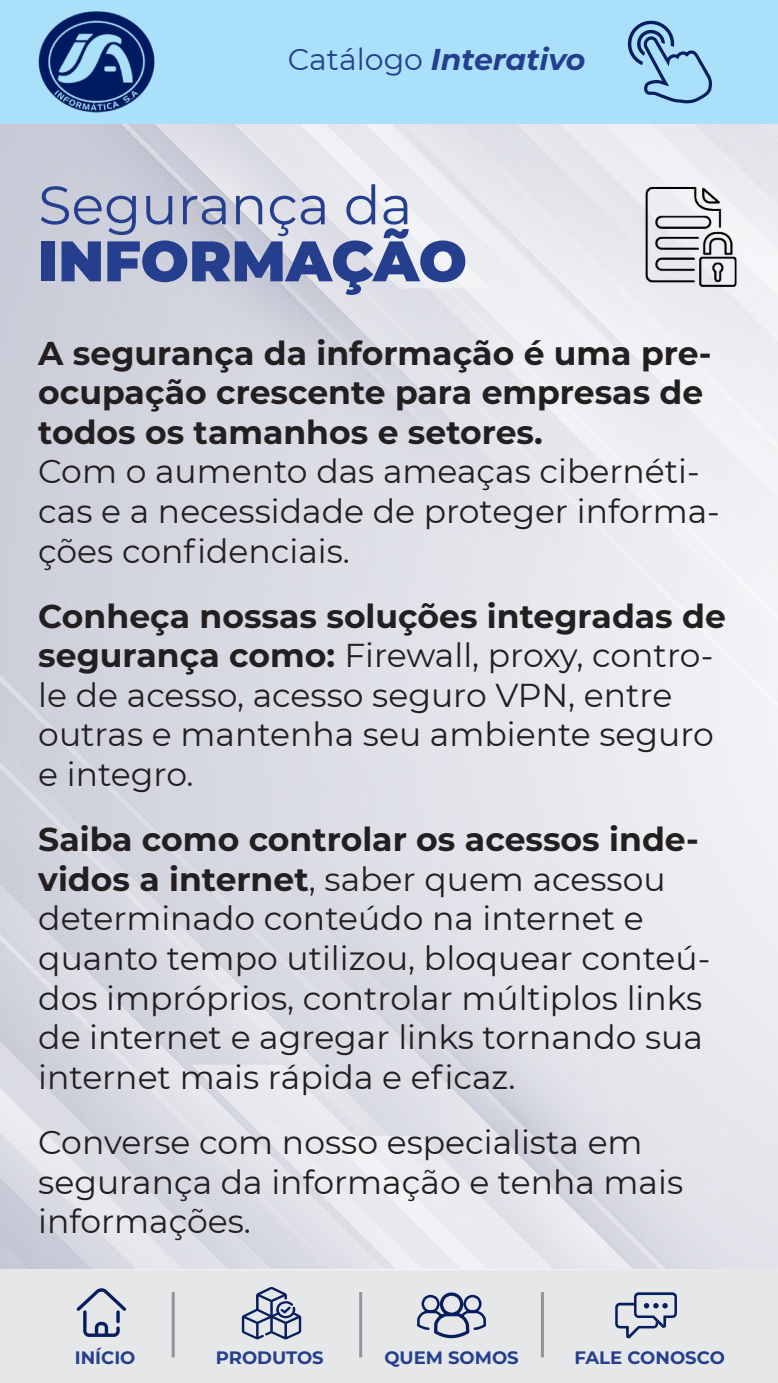
<style>
.page{position:relative;width:778px;height:1383px;background:#fff}
.page>*{position:absolute;margin:0;border:0;box-sizing:border-box;transform-origin:0 0}
.t1{font:900 57px "Montserrat";color:#253f8e}
.t2{font:54px "Montserrat";color:#253f8e}
.t3{font:33px/39.6px "Montserrat";color:#231f20}
.t4{font:700 33px/39.6px "Montserrat";color:#231f20}
.t5{font:italic 700 30px "Montserrat";color:#253f8e}
.t6{font:700 18px "Montserrat";color:#253f8e}
.s1{font-weight:400;font-style:normal}
.s2{font-weight:700}
</style>
<div class="page">
<div style="left:0;top:0;width:777px;height:124px;background:#aae0f9"></div>
<svg style="left:627px;top:20px;width:84px;height:83px"></svg>
<img style="left:38px;top:11px;width:117px;height:102px">
<div style="left:0;top:1270px;width:777px;height:113px;background:#e6e7e9"></div>
<svg style="left:77px;top:1288px;width:49px;height:49px"></svg>
<svg style="left:242px;top:1287px;width:59px;height:52px"></svg>
<svg style="left:417px;top:1292px;width:69px;height:46px"></svg>
<hr style="left:172px;top:1292px;width:3px;height:65px;background:#939598">
<hr style="left:359px;top:1292px;width:3px;height:65px;background:#939598">
<hr style="left:540px;top:1292px;width:3px;height:65px;background:#939598">
<svg style="left:615px;top:1292px;width:61px;height:46px"></svg>
<img style="left:606px;top:180px;width:169px;height:114px">
<p class="t5" style="left:288px;top:37px;width:299px"><span class="s1">Catálogo</span> Interativo</p>
<h2 class="t2" style="left:38px;top:168px;width:375px">Segurança da</h2>
<h1 class="t1" style="left:38px;top:218px;width:430px">INFORMAÇÃO</h1>
<p class="t4" style="left:38px;top:331px;width:674px">A segurança da informação é uma pre&shy;ocupação crescente para empresas de todos os tamanhos e setores.</p>
<p class="t3" style="left:38px;top:451px;width:682px">Com o aumento das ameaças cibernéti&shy;cas e a necessidade de proteger informa&shy;ções confidenciais.</p>
<p class="t3" style="left:38px;top:595px;width:688px"><span class="s2">Conheça nossas soluções integradas de segurança como:</span> Firewall, proxy, contro&shy;le de acesso, acesso seguro VPN, entre outras e mantenha seu ambiente seguro e integro.</p>
<p class="t3" style="left:38px;top:818px;width:673px"><span class="s2">Saiba como controlar os acessos inde&shy;vidos a internet</span>, saber quem acessou determinado conteúdo na internet e quanto tempo utilizou, bloquear conteú&shy;dos impróprios, controlar múltiplos links de internet e agregar links tornando sua internet mais rápida e eficaz.</p>
<p class="t3" style="left:38px;top:1121px;width:646px">Converse com nosso especialista em segurança da informação e tenha mais informações.</p>
<p class="t6" style="left:75px;top:1344px;width:62px">INÍCIO</p>
<p class="t6" style="left:216px;top:1344px;width:109px">PRODUTOS</p>
<p class="t6" style="left:384px;top:1344px;width:136px">QUEM SOMOS</p>
<p class="t6" style="left:574px;top:1344px;width:152px">FALE CONOSCO</p>
</div>
